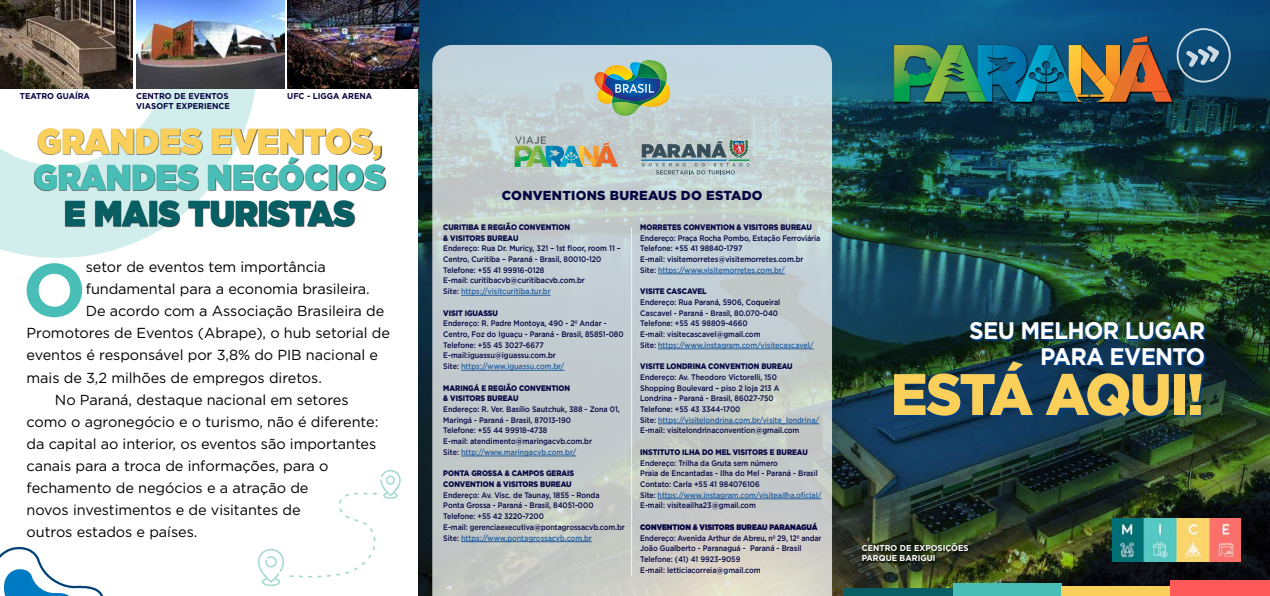
<style>
.page{position:relative;width:1270px;height:596px;background:#fff}
.page>*{position:absolute;margin:0;border:0;box-sizing:border-box;transform-origin:0 0}
.t1{font:700 74.7px "Gotham";color:#49beb6}
.t2{font:900 58.3px "Gotham";letter-spacing:-.04em;color:#fad05a;scale:.95 1}
.t3{font:900 36px "Gotham";color:#fad05a;scale:.9 1}
.t4{font:900 36px "Gotham";color:#49beb6;scale:.9 1}
.t5{font:900 36px "Gotham";color:#075f63;scale:.9 1}
.t6{font:700 24px/26px "Gotham";letter-spacing:-.03em;color:#fff;text-align:right;scale:.95 1}
.t7{font:14.5px "Gotham";letter-spacing:-.005em;color:#000}
.t8{font:900 13px "Gotham";letter-spacing:.02em;color:#050542}
.t9{font:700 8.5px/10px "Gotham";color:#050542;scale:.95 1}
.t10{font:700 8.5px/10px "Gotham";color:#fff;scale:.95 1}
.t11{font:500 8px/10.7px "Gotham";letter-spacing:-.005em;color:#050542;scale:.9 1}
.t12{font:500 8px/10.7px "Gotham";letter-spacing:-.005em;color:#050542;scale:.89 1}
.t13{font:900 8px/10.7px "Gotham";letter-spacing:-.005em;color:#050542;scale:.9 1}
.t14{font:900 8px "Gotham";letter-spacing:-.005em;color:#050542;scale:.9 1}
.s1{color:#215e9e}
</style>
<div class="page">
<img style="left:419px;top:0;width:851px;height:595px">
<svg style="left:0;top:88px;width:258px;height:170px"></svg>
<svg style="left:0;top:546px;width:103px;height:49px"></svg>
<img style="left:970px;top:321px;width:237px;height:47px">
<svg style="left:893px;top:360px;width:312px;height:59px;background:#0b3a65"></svg>
<div style="left:845px;top:588px;width:108px;height:7px;background:#075f63"></div>
<div style="left:953px;top:583px;width:109px;height:12px;background:#49beb6"></div>
<div style="left:1062px;top:586px;width:108px;height:9px;background:#fad05a"></div>
<div style="left:1170px;top:579px;width:100px;height:16px;background:#ff5959"></div>
<div style="left:34px;top:128px;width:352px;height:99px;background:#000;opacity:.75"></div>
<img style="left:287px;top:0;width:132px;height:88px">
<img style="left:136px;top:0;width:148px;height:88px">
<svg style="left:258px;top:469px;width:143px;height:116px"></svg>
<img style="left:1112px;top:518px;width:129px;height:43px">
<svg style="left:894px;top:36px;width:281px;height:68px"></svg>
<svg style="left:894px;top:36px;width:278px;height:66px;background:#477668"></svg>
<svg style="left:1186px;top:45px;width:33px;height:22px"></svg>
<div style="left:1177px;top:28px;width:54px;height:54px;border:2px solid #fff;border-radius:50%"></div>
<svg style="left:432px;top:45px;width:400px;height:550px;background:#c4cccd"></svg>
<svg style="left:641px;top:134px;width:109px;height:40px;background:#9aabae"></svg>
<img style="left:515px;top:136px;width:103px;height:31px">
<img style="left:594px;top:60px;width:77px;height:56px">
<hr style="left:461px;top:295px;width:90px;height:1px;background:#215e9e">
<hr style="left:461px;top:370px;width:103px;height:1px;background:#215e9e">
<hr style="left:461px;top:455px;width:115px;height:1px;background:#215e9e">
<hr style="left:461px;top:541px;width:131px;height:1px;background:#215e9e">
<hr style="left:658px;top:273px;width:127px;height:1px;background:#215e9e">
<hr style="left:658px;top:348px;width:155px;height:1px;background:#215e9e">
<hr style="left:658px;top:423px;width:161px;height:1px;background:#215e9e">
<hr style="left:658px;top:498px;width:163px;height:1px;background:#215e9e">
<hr style="left:631px;top:228px;width:1px;height:347px;background:#fff">
<svg style="left:862px;top:543px;width:108px;height:20px;background:#242b17"></svg>
<img style="left:0;top:0;width:133px;height:89px">
<p class="t9" style="left:20px;top:91px;width:75px">TEATRO GUAÍRA</p>
<p class="t9" style="left:287px;top:91px;width:91px">UFC - LIGGA ARENA</p>
<p class="t9" style="left:136px;top:91px;width:100px">CENTRO DE EVENTOS<br>VIASOFT EXPERIENCE</p>
<h3 class="t3" style="left:37px;top:116px;width:384px">GRANDES EVENTOS,</h3>
<h3 class="t4" style="left:33px;top:152px;width:393px">GRANDES NEGÓCIOS</h3>
<h3 class="t5" style="left:64px;top:188px;width:324px">E MAIS TURISTAS</h3>
<h1 class="t1" style="left:23px;top:240px;width:65px">O</h1>
<h3 class="t7" style="left:86px;top:258px;width:242px">setor de eventos tem importância</h3>
<h3 class="t7" style="left:86px;top:280px;width:286px">fundamental para a economia brasileira.</h3>
<h3 class="t7" style="left:86px;top:302px;width:300px">De acordo com a Associação Brasileira de</h3>
<h3 class="t7" style="left:27px;top:324px;width:365px">Promotores de Eventos (Abrape), o hub setorial de</h3>
<h3 class="t7" style="left:27px;top:346px;width:353px">eventos é responsável por 3,8% do PIB nacional e</h3>
<h3 class="t7" style="left:27px;top:368px;width:297px">mais de 3,2 milhões de empregos diretos.</h3>
<h3 class="t7" style="left:55px;top:390px;width:295px">No Paraná, destaque nacional em setores</h3>
<h3 class="t7" style="left:27px;top:412px;width:353px">como o agronegócio e o turismo, não é diferente:</h3>
<h3 class="t7" style="left:27px;top:434px;width:351px">da capital ao interior, os eventos são importantes</h3>
<h3 class="t7" style="left:27px;top:456px;width:303px">canais para a troca de informações, para o</h3>
<h3 class="t7" style="left:27px;top:478px;width:283px">fechamento de negócios e a atração de</h3>
<h3 class="t7" style="left:27px;top:500px;width:275px">novos investimentos e de visitantes de</h3>
<h3 class="t7" style="left:27px;top:522px;width:172px">outros estados e países.</h3>
<h3 class="t8" style="left:502px;top:186px;width:262px">CONVENTIONS BUREAUS DO ESTADO</h3>
<p class="t13" style="left:443px;top:221px;width:142px">CURITIBA E REGIÃO CONVENTION &amp; VISITORS BUREAU</p>
<p class="t11" style="left:443px;top:243px;width:199px">Endereço: Rua Dr. Muricy, 321 – 1st floor, room 11 – Centro, Curitiba – Paraná - Brasil, 80010-120<br>Telefone: +55 41 99916-0128<br>E-mail: curitibacvb@curitibacvb.com.br<br>Site: <span class="s1">https://visitcuritiba.tur.br</span></p>
<p class="t13" style="left:443px;top:307px;width:62px">VISIT IGUASSU</p>
<p class="t11" style="left:443px;top:318px;width:202px">Endereço: R. Padre Montoya, 490 - 2º Andar - Centro, Foz do Iguaçu - Paraná - Brasil, 85851-080<br>Telefone: +55 45 3027-6677<br>E-mail:iguassu@iguassu.com.br<br>Site: <span class="s1">https://www.iguassu.com.br/</span></p>
<p class="t13" style="left:443px;top:382px;width:143px">MARINGÁ E REGIÃO CONVENTION &amp; VISITORS BUREAU</p>
<p class="t11" style="left:443px;top:403px;width:198px">Endereço: R. Ver. Basílio Sautchuk, 388 - Zona 01, Maringá - Paraná - Brasil, 87013-190<br>Telefone: +55 44 99918-4738<br>E-mail: atendimento@maringacvb.com.br<br>Site: <span class="s1">http://www.maringacvb.com.br/</span></p>
<p class="t13" style="left:443px;top:467px;width:147px">PONTA GROSSA &amp; CAMPOS GERAIS<br>CONVENTION &amp; VISITORS BUREAU</p>
<p class="t11" style="left:443px;top:489px;width:203px">Endereço: Av. Visc. de Taunay, 1855 - Ronda<br>Ponta Grossa - Paraná - Brasil, 84051-000<br>Telefone: +55 42 3220-7200<br>E-mail: gerenciaexecutiva@pontagrossacvb.com.br Site: <span class="s1">https://www.pontagrossacvb.com.br</span></p>
<p class="t13" style="left:640px;top:221px;width:192px">MORRETES CONVENTION &amp; VISITORS BUREAU</p>
<p class="t12" style="left:640px;top:232px;width:204px">Endereço: Praça Rocha Pombo, Estação Ferroviária Telefone: +55 41 98840-1797<br>E-mail: visitemorretes@visitemorretes.com.br Site: <span class="s1">https://www.visitemorretes.com.br/</span></p>
<p class="t13" style="left:640px;top:286px;width:75px">VISITE CASCAVEL</p>
<p class="t11" style="left:640px;top:296px;width:194px">Endereço: Rua Paraná, 5906, Coqueiral Cascavel - Paraná - Brasil, 80.070-040<br>Telefone: +55 45 98809-4660<br>E-mail: visitecascavel@gmail.com<br>Site: <span class="s1">https://www.instagram.com/visitecascavel/</span></p>
<p class="t13" style="left:640px;top:360px;width:171px">VISITE LONDRINA CONVENTION BUREAU</p>
<p class="t11" style="left:640px;top:371px;width:200px">Endereço: Av. Theodoro Victorelli, 150<br>Shopping Boulevard – piso 2 loja 213 A<br>Londrina - Paraná - Brasil, 86027-750<br>Telefone: +55 43 3344-1700<br>Site: <span class="s1">https://visitelondrina.com.br/visite_londrina/ </span>E-mail: visitelondrinaconvention@gmail.com</p>
<p class="t13" style="left:640px;top:446px;width:188px">INSTITUTO ILHA DO MEL VISITORS E BUREAU</p>
<p class="t11" style="left:640px;top:457px;width:203px">Endereço: Trilha da Gruta sem número<br>Praia de Encantadas - Ilha do Mel - Paraná - Brasil Contato: Carla +55 41 984076106<br>Site: <span class="s1">https://www.instagram.com/visiteailha.oficial/ </span>E-mail: visiteailha23@gmail.com</p>
<p class="t14" style="left:640px;top:521px;width:198px">CONVENTION &amp; VISITORS BUREAU PARANAGUÁ</p>
<p class="t12" style="left:640px;top:532px;width:205px">Endereço: Avenida Arthur de Abreu, nº 29, 12º andar João Gualberto - Paranaguá - Paraná - Brasil Telefone: (41) 41 9923-9059<br>E-mail: letticiacorreia@gmail.com</p>
<h3 class="t6" style="left:969px;top:317px;width:250px">SEU MELHOR LUGAR<br>PARA EVENTO</h3>
<h2 class="t2" style="left:891px;top:354px;width:332px">ESTÁ AQUI!</h2>
<p class="t10" style="left:862px;top:543px;width:114px">CENTRO DE EXPOSIÇÕES<br>PARQUE BARIGUI</p>
</div>
